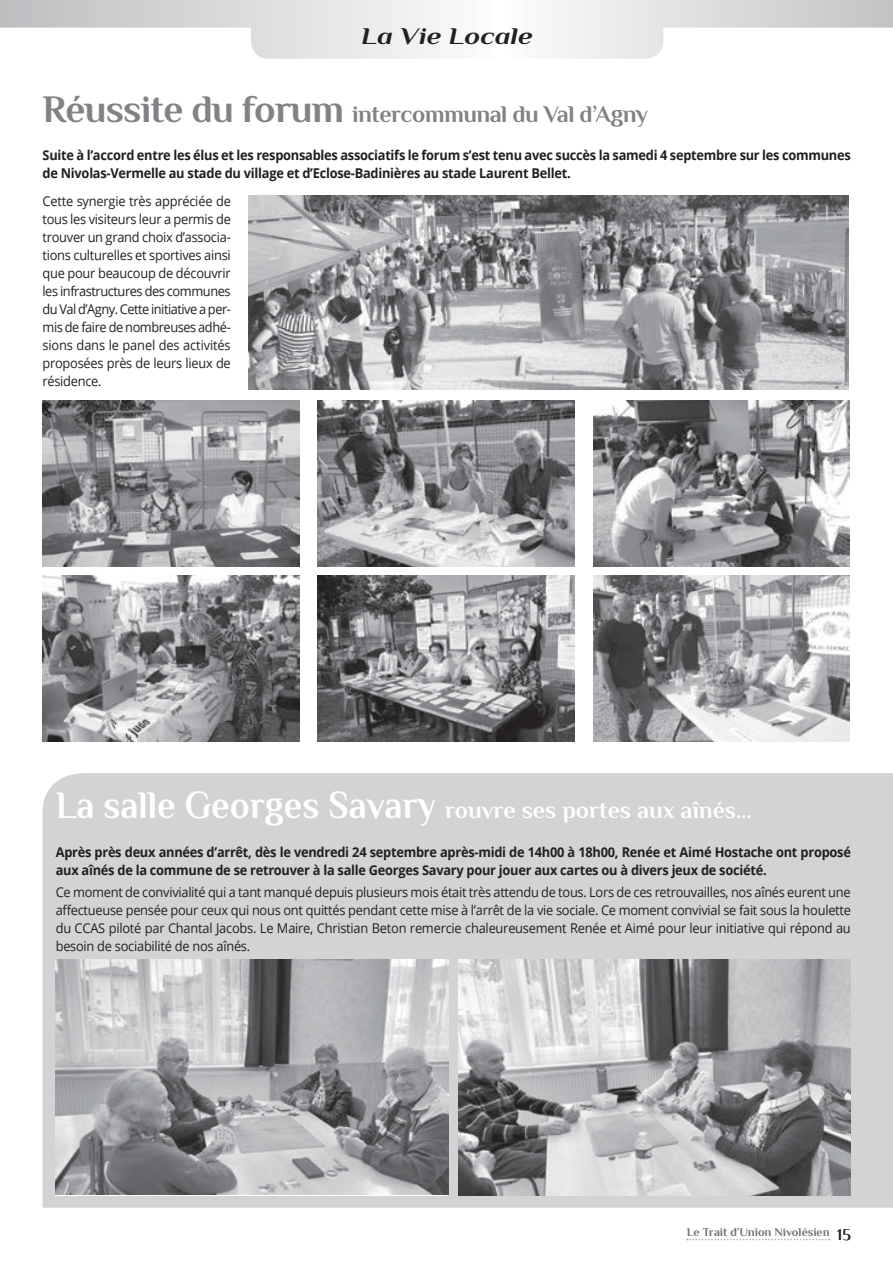
<style>
.page{position:relative;width:893px;height:1263px;background:#fff}
.page>*{position:absolute;margin:0;border:0;box-sizing:border-box;transform-origin:0 0}
.t1{font:700 24px "Philosopher";color:#fff}
.t2{font:700 24px "Philosopher";letter-spacing:-.02em;color:#808285}
.t3{font:italic 700 24px "Philosopher";color:#231f20;scale:1.2 1}
.t4{font:13.5px/18px "Open Sans";letter-spacing:-.02em;color:#231f20;text-align:justify;scale:.95 1}
.t5{font:700 13.5px/18px "Open Sans";letter-spacing:-.02em;color:#231f20;scale:.95 1}
.t6{font:700 12px "Philosopher";color:#6d6f71}
.s1{font-size:39px}
.s2{font-size:16.5px;color:#231f20}
</style>
<div class="page">
<svg style="left:687px;top:1239px;width:142px;height:1px"></svg>
<svg style="left:0;top:0;width:893px;height:59px"></svg>
<img style="left:249px;top:195px;width:600px;height:194px">
<img style="left:43px;top:401px;width:256px;height:166px">
<img style="left:318px;top:401px;width:256px;height:166px">
<img style="left:593px;top:401px;width:257px;height:166px">
<img style="left:43px;top:576px;width:256px;height:166px">
<img style="left:318px;top:576px;width:256px;height:166px">
<img style="left:593px;top:576px;width:257px;height:166px">
<div style="left:43px;top:773px;width:850px;height:435px;background:#d1d3d4"></div>
<img style="left:56px;top:959px;width:392px;height:236px">
<img style="left:459px;top:959px;width:392px;height:236px">
<h1 class="t3" style="left:361px;top:19px;width:144px">La Vie Locale</h1>
<h1 class="t2" style="left:43px;top:98px;width:607px"><span class="s1">Réussite du forum</span> intercommunal du Val d’Agny</h1>
<p class="t5" style="left:43px;top:146px;width:852px">Suite à l’accord entre les élus et les responsables associatifs le forum s’est tenu avec succès la samedi 4 septembre sur les communes de Nivolas-Vermelle au stade du village et d’Eclose-Badinières au stade Laurent Bellet.</p>
<p class="t4" style="left:43px;top:191px;width:200px">Cette synergie très appréciée de tous les visiteurs leur a permis de trouver un grand choix d’associa&shy;tions culturelles et sportives ainsi que pour beaucoup de découvrir les infrastructures des communes du Val d’Agny. Cette initiative a per&shy;mis de faire de nombreuses adhé&shy;sions dans le panel des activités proposées près de leurs lieux de résidence.</p>
<h1 class="t1" style="left:56px;top:794px;width:697px"><span class="s1">La salle Georges Savary</span> rouvre ses portes aux aînés…</h1>
<p class="t5" style="left:56px;top:842px;width:838px">Après près deux années d’arrêt, dès le vendredi 24 septembre après-midi de 14h00 à 18h00, Renée et Aimé Hostache ont proposé aux aînés de la commune de se retrouver à la salle Georges Savary pour jouer aux cartes ou à divers jeux de société.</p>
<p class="t4" style="left:56px;top:882px;width:839px">Ce moment de convivialité qui a tant manqué depuis plusieurs mois était très attendu de tous. Lors de ces retrouvailles, nos aînés eurent une affectueuse pensée pour ceux qui nous ont quittés pendant cette mise à l’arrêt de la vie sociale. Ce moment convivial se fait sous la houlette du CCAS piloté par Chantal Jacobs. Le Maire, Christian Beton remercie chaleureusement Renée et Aimé pour leur initiative qui répond au besoin de sociabilité de nos aînés.</p>
<p class="t6" style="left:687px;top:1224px;width:165px">Le Trait d’Union Nivolésien <span class="s2">15</span></p>
</div>
